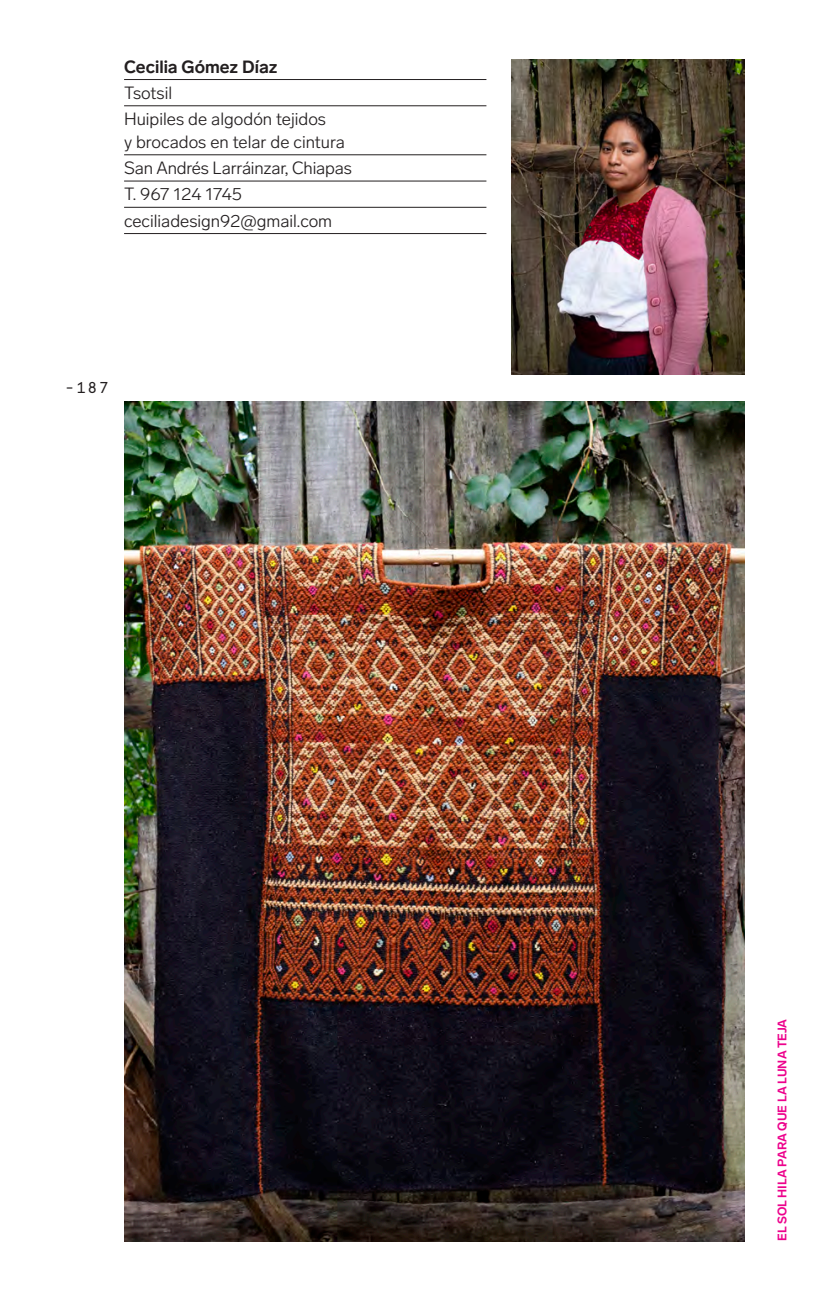
<style>
.page{position:relative;width:819px;height:1290px;background:#fff}
.page>*{position:absolute;margin:0;border:0;box-sizing:border-box;transform-origin:0 0}
.t1{font:300 17.5px/26.2px "Lab Grotesque";color:#231f20}
.t2{font:700 17.5px "Lab Grotesque";color:#231f20}
.t3{font:15.75px "Apercu Pro Mono";color:#231f20}
.t4{font:700 12.25px "Lab Grotesque";color:#ed028c}
</style>
<div class="page">
<hr style="left:124px;top:79px;width:362px;height:1px;background:#231f20">
<hr style="left:124px;top:105px;width:362px;height:1px;background:#231f20">
<hr style="left:124px;top:154px;width:362px;height:1px;background:#231f20">
<hr style="left:124px;top:181px;width:362px;height:1px;background:#231f20">
<hr style="left:124px;top:207px;width:362px;height:1px;background:#231f20">
<hr style="left:124px;top:233px;width:362px;height:1px;background:#231f20">
<img style="left:511px;top:59px;width:233px;height:316px">
<img style="left:124px;top:402px;width:620px;height:840px">
<p class="t2" style="left:124px;top:56px;width:155px">Cecilia Gómez Díaz</p>
<p class="t1" style="left:124px;top:80px;width:203px">Tsotsil<br>Huipiles de algodón tejidos</p>
<p class="t1" style="left:124px;top:129px;width:229px">y brocados en telar de cintura<br>San Andrés Larráinzar, Chiapas<br>T. 967 124 1745 ceciliadesign92@gmail.com</p>
<p class="t3" style="left:65px;top:376px;width:45px">-187</p>
<p class="t4" style="left:774px;top:1241px;width:224px;rotate:-90deg">EL SOL HILA PARA QUE LA LUNA TEJA</p>
</div>
